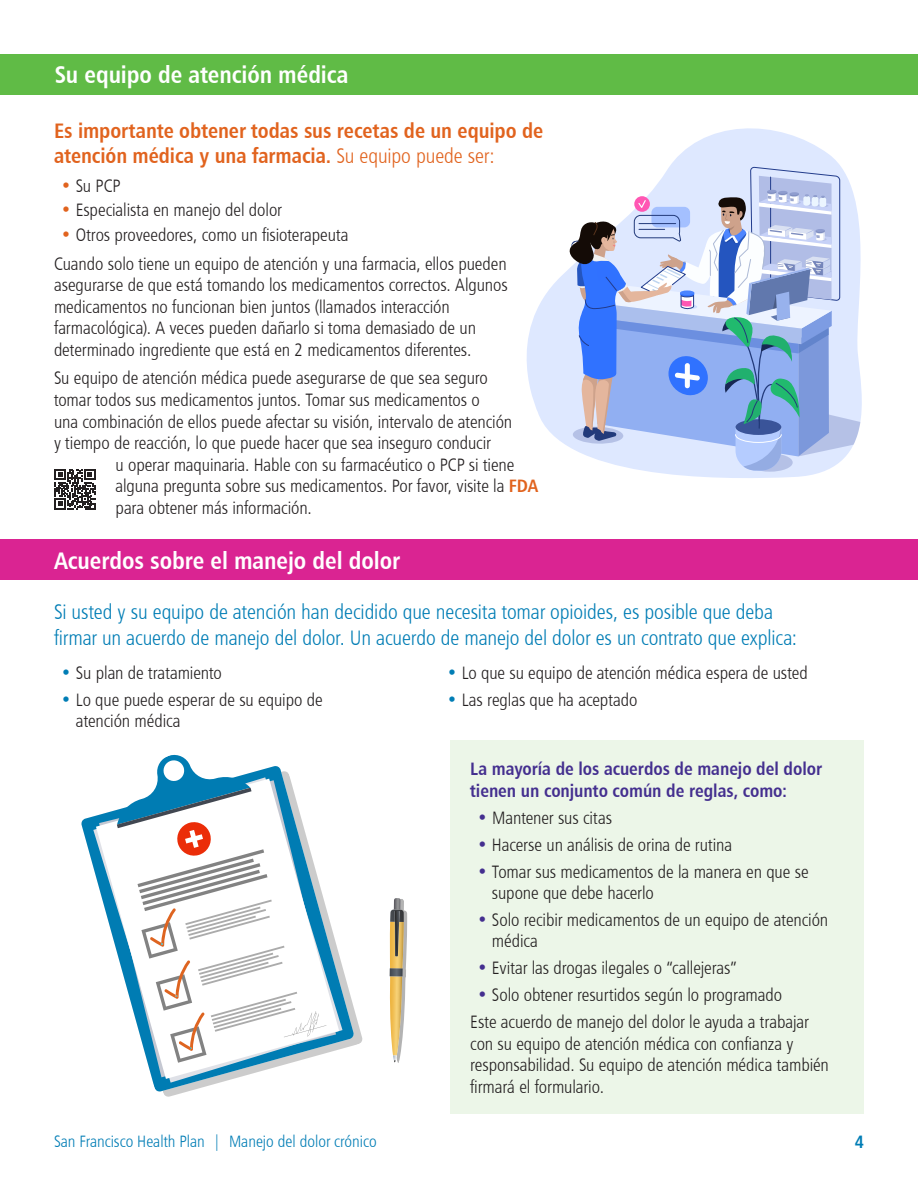
<style>
.page{position:relative;width:918px;height:1188px;background:#fff}
.page>*{position:absolute;margin:0;border:0;box-sizing:border-box;transform-origin:0 0}
.Header_bars{font:24px "Humanist 777 BT Bold Condensed B";letter-spacing:-.005em;color:#fff}
._14pt_body{font:21px/25.5px "Humanist 777 BT Light Condensed B";letter-spacing:-.005em;color:#007db5}
._14pt_body-2{font:21px/25.5px "Humanist 777 BT Bold Condensed B";letter-spacing:-.005em;color:#e1631e}
.Body{font:18px/21.6px "Humanist 777 BT Light Condensed B";letter-spacing:-.005em;color:#231f20}
.Bullets{font:18px/21px "Humanist 777 BT Light Condensed B";letter-spacing:-.005em;color:#231f20}
.bullet{font:18px/20.7px "Humanist 777 BT Light Condensed B";letter-spacing:-.005em;color:#231f20}
.Bullets-2{font:18px/21.6px "Humanist 777 BT Bold Condensed B";letter-spacing:-.005em;color:#442f8f}
.t1{font:18px "Humanist 777 BT Bold Condensed B";color:#007db5}
.t2{font:16.5px "Humanist 777 BT Light Condensed B";color:#007db5}
.s1{font-family:"Humanist 777 BT Light Condensed B"}
.s2{font-family:"Humanist 777 BT Bold Condensed B";color:#e1631e}
.s3{font-family:"Humanist 777 BT Bold Condensed B";color:#007db5}
.s4{font-family:"Humanist 777 BT Bold Condensed B";color:#442f8f}
</style>
<div class="page">
<div style="left:0;top:540px;width:918px;height:40px;background:#da2492"></div>
<div style="left:450px;top:740px;width:414px;height:373px;background:#ecf6e8"></div>
<div style="left:1px;top:54px;width:917px;height:40px;background:#60bb46"></div>
<svg style="left:55px;top:469px;width:40px;height:41px"></svg>
<svg style="left:526px;top:128px;width:336px;height:350px"></svg>
<svg style="left:747px;top:453px;width:46px;height:19px"></svg>
<svg style="left:566px;top:167px;width:294px;height:304px;background:#afc2e8"></svg>
<svg style="left:81px;top:816px;width:273px;height:276px"></svg>
<svg style="left:93px;top:815px;width:250px;height:268px"></svg>
<svg style="left:96px;top:809px;width:243px;height:270px"></svg>
<svg style="left:117px;top:754px;width:209px;height:309px"></svg>
<svg style="left:390px;top:898px;width:17px;height:165px"></svg>
<p class="Header_bars" style="left:55px;top:60px;width:295px">Su equipo de atención médica</p>
<p class="_14pt_body-2" style="left:54px;top:117px;width:491px">Es importante obtener todas sus recetas de un equipo de atención médica y una farmacia. <span class="s1">Su equipo puede ser:</span></p>
<p class="Bullets" style="left:61px;top:175px;width:61px"><span class="s2">•</span> Su PCP</p>
<p class="Bullets" style="left:61px;top:199px;width:223px"><span class="s2">•</span> Especialista en manejo del dolor</p>
<p class="Bullets" style="left:61px;top:224px;width:289px"><span class="s2">•</span> Otros proveedores, como un fisioterapeuta</p>
<p class="Body" style="left:54px;top:252px;width:455px">Cuando solo tiene un equipo de atención y una farmacia, ellos pueden asegurarse de que está tomando los medicamentos correctos. Algunos medicamentos no funcionan bien juntos (llamados interacción farmacológica). A veces pueden dañarlo si toma demasiado de un determinado ingrediente que está en 2 medicamentos diferentes.</p>
<p class="Body" style="left:54px;top:367px;width:435px">Su equipo de atención médica puede asegurarse de que sea seguro</p>
<p class="Body" style="left:54px;top:389px;width:427px">tomar todos sus medicamentos juntos. Tomar sus medicamentos o</p>
<p class="Body" style="left:54px;top:410px;width:460px">una combinación de ellos puede afectar su visión, intervalo de atención</p>
<p class="Body" style="left:54px;top:432px;width:438px">y tiempo de reacción, lo que puede hacer que sea inseguro conducir</p>
<p class="Body" style="left:116px;top:453px;width:400px">u operar maquinaria. Hable con su farmacéutico o PCP si tiene</p>
<p class="Body" style="left:116px;top:475px;width:424px">alguna pregunta sobre sus medicamentos. Por favor, visite la <span class="s2">FDA</span></p>
<p class="Body" style="left:116px;top:497px;width:198px">para obtener más información.</p>
<p class="Header_bars" style="left:54px;top:546px;width:347px">Acuerdos sobre el manejo del dolor</p>
<p class="_14pt_body" style="left:54px;top:599px;width:745px">Si usted y su equipo de atención han decidido que necesita tomar opioides, es posible que deba firmar un acuerdo de manejo del dolor. Un acuerdo de manejo del dolor es un contrato que explica:</p>
<p class="bullet" style="left:61px;top:662px;width:163px"><span class="s3">•</span> Su plan de tratamiento</p>
<p class="bullet" style="left:76px;top:689px;width:248px;text-indent:-15px"><span class="s3">•</span> Lo que puede esperar de su equipo de atención médica</p>
<p class="bullet" style="left:447px;top:662px;width:363px"><span class="s3">•</span> Lo que su equipo de atención médica espera de usted</p>
<p class="bullet" style="left:447px;top:689px;width:192px"><span class="s3">•</span> Las reglas que ha aceptado</p>
<p class="Bullets-2" style="left:470px;top:758px;width:353px">La mayoría de los acuerdos de manejo del dolor tienen un conjunto común de reglas, como:</p>
<p class="Bullets" style="left:477px;top:807px;width:137px"><span class="s4">•</span> Mantener sus citas</p>
<p class="Bullets" style="left:477px;top:834px;width:257px"><span class="s4">•</span> Hacerse un análisis de orina de rutina</p>
<p class="Bullets" style="left:492px;top:861px;width:318px;text-indent:-15px"><span class="s4">•</span> Tomar sus medicamentos de la manera en que se supone que debe hacerlo</p>
<p class="Bullets" style="left:492px;top:909px;width:338px;text-indent:-15px"><span class="s4">•</span> Solo recibir medicamentos de un equipo de atención médica</p>
<p class="Bullets" style="left:477px;top:957px;width:261px"><span class="s4">•</span> Evitar las drogas ilegales o “callejeras”</p>
<p class="Bullets" style="left:477px;top:984px;width:307px"><span class="s4">•</span> Solo obtener resurtidos según lo programado</p>
<p class="Body" style="left:470px;top:1011px;width:360px">Este acuerdo de manejo del dolor le ayuda a trabajar con su equipo de atención médica con confianza y responsabilidad. Su equipo de atención médica también firmará el formulario.</p>
<p class="t2" style="left:54px;top:1131px;width:324px">San Francisco Health Plan | Manejo del dolor crónico</p>
<p class="t1" style="left:855px;top:1130px;width:11px">4</p>
</div>
